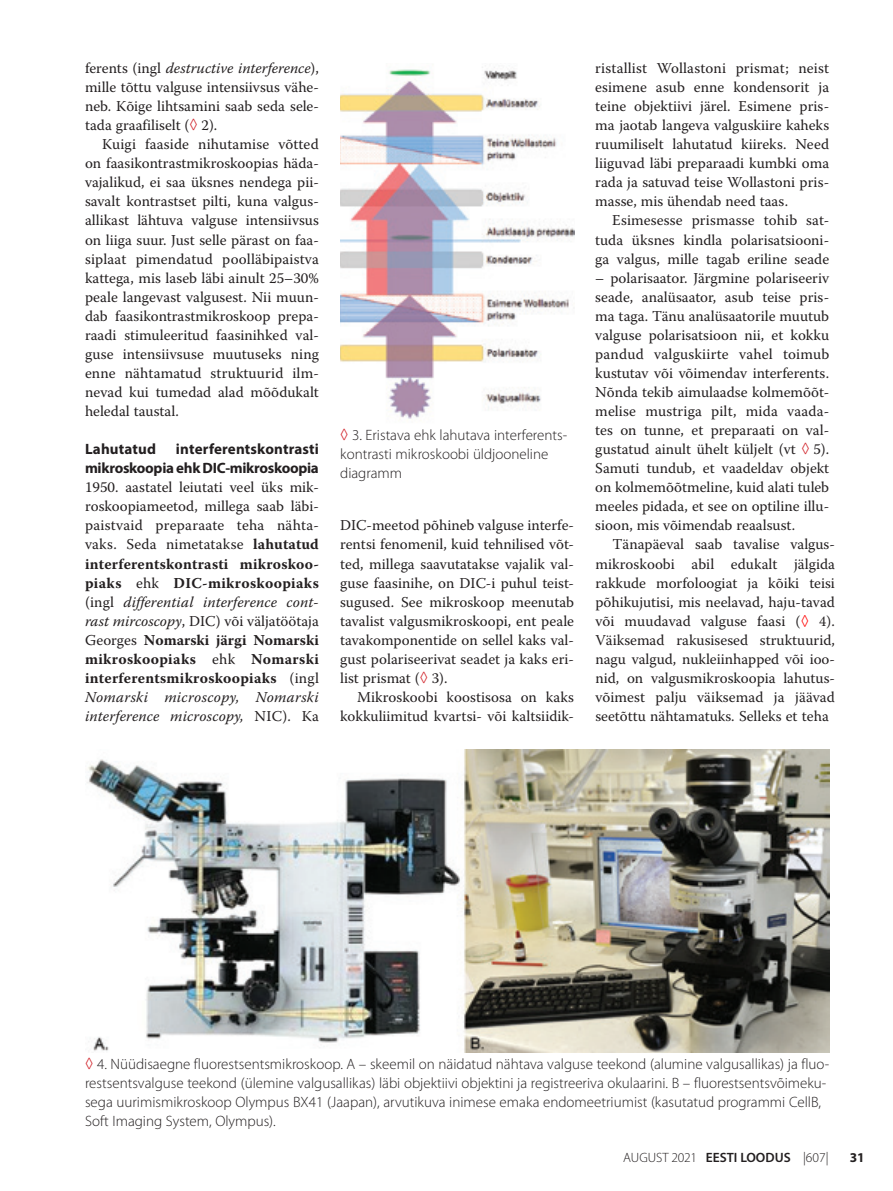
<style>
.page{position:relative;width:893px;height:1191px;background:#fff}
.page>*{position:absolute;margin:0;border:0;box-sizing:border-box;transform-origin:0 0}
.t1{font:15px/19px "Warnock Pro";color:#231f20;text-align:justify}
.t2{font:300 15px/19px "Myriad Pro";color:#231f20}
.t3{font:700 15px/19px "Myriad Pro";color:#231f20;text-align:right}
.t4{font:300 13.5px "Myriad Pro";color:#231f20}
.t5{font:700 13.5px "Myriad Pro";color:#231f20}
.s1{font-style:italic}
.s2{color:#d1232a}
.s3{font-weight:700}
.s4{font-family:"Warnock Pro";font-weight:400;color:#d1232a}
.s5{font-family:"Minion Pro"}
.s6{font-family:"Minion Pro";color:#f00}
.s7{font-style:inherit}
.s8{font-weight:600}
</style>
<div class="page">
<img style="left:340px;top:67px;width:234px;height:352px">
<img style="left:87px;top:749px;width:742px;height:303px">
<p class="t1" style="left:85px;top:58px;width:235px">ferents (ingl <span class="s1">destructive interference</span>), mille tõttu valguse intensiivsus vähe&shy;neb. Kõige lihtsamini saab seda sele&shy;tada graafiliselt (<span class="s2">◊</span> 2).</p>
<p class="t1" style="left:85px;top:134px;width:235px;text-indent:17px">Kuigi faaside nihutamise võtted on faasikontrastmikroskoopias häda&shy;vajalikud, ei saa üksnes nendega pii&shy;savalt kontrastset pilti, kuna valgus&shy;allikast lähtuva valguse intensiivsus on liiga suur. Just selle pärast on faa&shy;siplaat pimendatud poolläbipaistva kattega, mis laseb läbi ainult 25–30% peale langevast valgusest. Nii muun&shy;dab faasikontrastmikroskoop prepa&shy;raadi stimuleeritud faasinihked val&shy;guse intensiivsuse muutuseks ning enne nähtamatud struktuurid ilm&shy;nevad kui tumedad alad mõõdukalt heledal taustal.</p>
<p class="t3" style="left:85px;top:439px;width:72px">Lahutatud</p>
<p class="t3" style="left:85px;top:439px;width:235px">interferentskontrasti mikroskoopia ehk DIC-mikroskoopia</p>
<p class="t1" style="left:85px;top:477px;width:235px">1950. aastatel leiutati veel üks mik&shy;roskoopiameetod, millega saab läbi&shy;paistvaid preparaate teha nähta&shy;vaks. Seda nimetatakse <span class="s3">lahutatud interferentskontrasti mikroskoo&shy;piaks</span> ehk <span class="s3">DIC-mikroskoopiaks </span>(ingl <span class="s1">differential interference cont&shy;rast mircoscopy</span>, DIC) või väljatöötaja Georges <span class="s3">Nomarski järgi Nomarski mikroskoopiaks</span> ehk <span class="s3">Nomarski interferentsmikroskoopiaks</span> (ingl <span class="s1">Nomarski microscopy, Nomarski interference microscopy,</span> NIC). Ka</p>
<p class="t2" style="left:340px;top:425px;width:229px"><span class="s4">◊</span> 3. Eristava ehk lahutava interferents&shy;kontrasti mikroskoobi üldjooneline diagramm</p>
<p class="t1" style="left:340px;top:515px;width:235px">DIC-meetod põhineb valguse interfe&shy;rentsi fenomenil, kuid tehnilised võt&shy;ted, millega saavutatakse vajalik val&shy;guse faasinihe, on DIC-i puhul teist&shy;sugused. See mikroskoop meenutab tavalist valgusmikroskoopi, ent peale tavakomponentide on sellel kaks val&shy;gust polariseerivat seadet ja kaks eri&shy;list prismat (<span class="s2">◊</span> 3).</p>
<p class="t1" style="left:340px;top:687px;width:235px;text-align:right">Mikroskoobi koostisosa on kaks kokkuliimitud kvartsi- või kaltsiidik-</p>
<p class="t1" style="left:595px;top:58px;width:235px">ristallist Wollastoni prismat; neist esimene asub enne kondensorit ja teine objektiivi järel. Esimene pris&shy;ma jaotab langeva valguskiire kaheks ruumiliselt lahutatud kiireks. Need liiguvad läbi preparaadi kumbki oma rada ja satuvad teise Wollastoni pris&shy;masse, mis ühendab need taas.</p>
<p class="t1" style="left:595px;top:211px;width:235px;text-indent:17px">Esimesesse prismasse tohib sat&shy;tuda üksnes kindla polarisatsiooni&shy;ga valgus, mille tagab eriline seade</p>
<p class="t1" style="left:595px;top:268px;width:235px">– polarisaator. Järgmine polariseeriv seade, analüsaator, asub teise pris&shy;ma taga. Tänu analüsaatorile muutub valguse polarisatsioon nii, et kokku pandud valguskiirte vahel toimub kustutav või võimendav interferents.<br>Nõnda tekib aimulaadse kolmemõõt&shy;melise mustriga pilt, mida vaada&shy;tes on tunne, et preparaati on val&shy;gustatud ainult ühelt küljelt (vt <span class="s2">◊</span> 5).<br>Samuti tundub, et vaadeldav objekt on kolmemõõtmeline, kuid alati tuleb meeles pidada, et see on optiline illu&shy;sioon, mis võimendab reaalsust.</p>
<p class="t1" style="left:595px;top:535px;width:241px;text-indent:17px">Tänapäeval saab tavalise valgus&shy;mikroskoobi abil edukalt jälgida rakkude morfoloogiat ja kõiki teisi põhikujutisi, mis neelavad, haju-tavad või muudavad valguse faasi <span class="s5">(</span><span class="s6">◊</span> <span class="s5">4)</span>.<br>Väiksemad rakusisesed struktuurid, nagu valgud, nukleiinhapped või ioo&shy;nid, on valgusmikroskoopia lahutus&shy;võimest palju väiksemad ja jäävad seetõttu nähtamatuks. Selleks et teha</p>
<p class="t2" style="left:85px;top:1054px;width:746px"><span class="s4">◊</span> 4. Nüüdisaegne fluorestsentsmikroskoop. A – skeemil on näidatud nähtava valguse teekond (alumine valgusallikas) ja fluo&shy;restsentsvalguse teekond (ülemine valgusallikas) läbi objektiivi objektini ja registreeriva okulaarini. B – fluorestsentsvõimeku&shy;sega uurimismikroskoop Olympus BX41 (Jaapan), arvutikuva inimese emaka endomeetriumist (kasutatud programmi CellB, Soft Imaging System, Olympus).</p>
<p class="t4" style="left:623px;top:1150px;width:207px">AUGUST <span class="s7">2021</span> <span class="s8">EESTI LOODUS</span> |607|</p>
<p class="t5" style="left:850px;top:1148px;width:16px">31</p>
</div>
